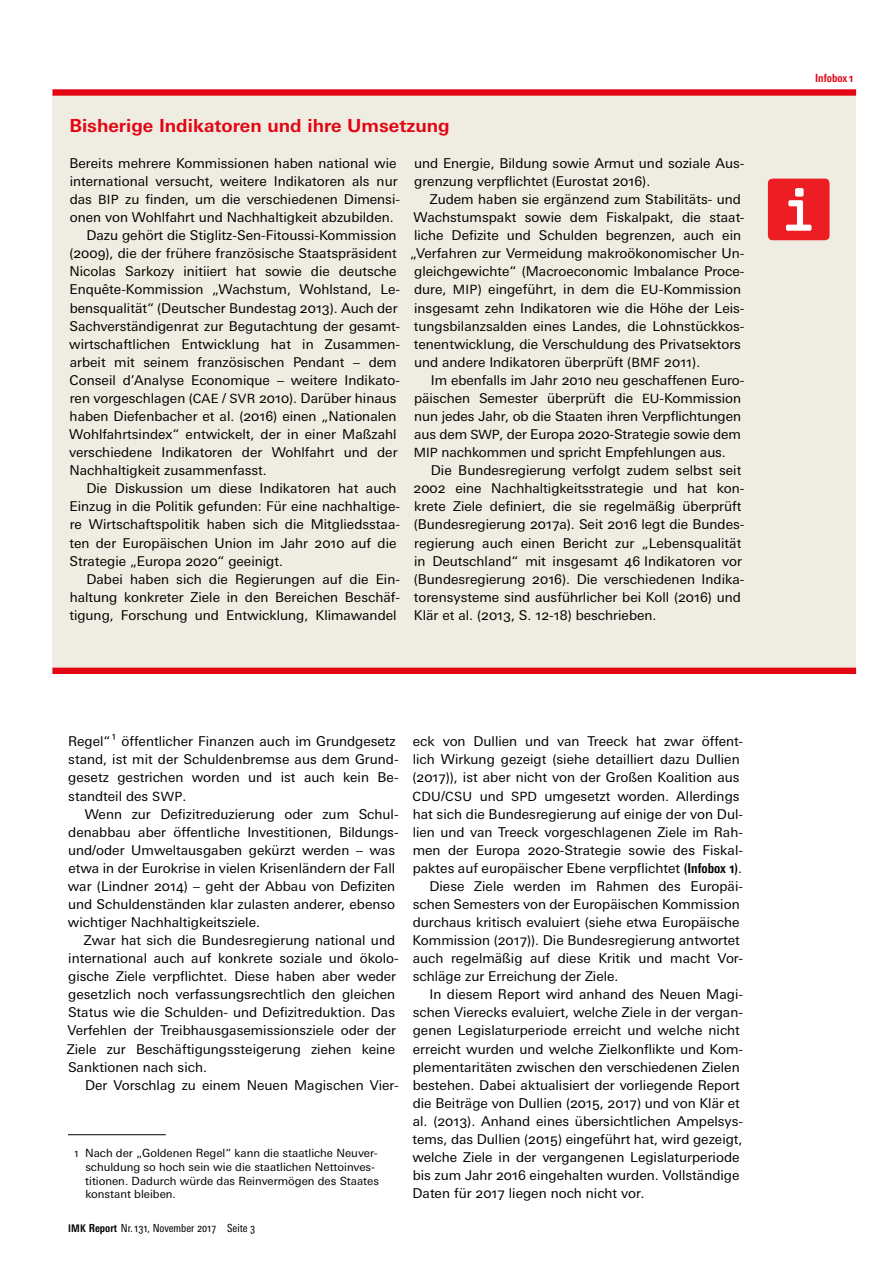
<style>
.page{position:relative;width:893px;height:1263px;background:#fff}
.page>*{position:absolute;margin:0;border:0;box-sizing:border-box;transform-origin:0 0}
.t1{font:700 18px "Univers Next Pro";color:#e30513}
.Grundtext{font:13.5px/18px "Univers Next Pro";color:#000}
.Fußnote{font:11.25px/13.5px "Univers Next Pro";color:#000}
.t2{font:700 condensed 11.25px "Univers Next Pro";color:#e30513}
.t3{font:condensed 11.1px "Univers Next Pro";color:#000}
.s1{font-size:12.75px}
.s2{font-weight:700;font-size:10.5px}
.s3{font-weight:700}
.s4{font-weight:700;font-stretch:condensed}
</style>
<div class="page">
<hr style="left:68px;top:1134px;width:98px;height:1px;background:#000">
<div style="left:52px;top:96px;width:804px;height:578px;background:#efede1"></div>
<div style="left:52px;top:89px;width:804px;height:7px;background:#e30513"></div>
<div style="left:52px;top:668px;width:804px;height:6px;background:#e30513"></div>
<div style="left:768px;top:179px;width:61px;height:61px;background:#ed1d24;border-radius:5px"></div>
<svg style="left:786px;top:188px;width:25px;height:43px"></svg>
<p class="t1" style="left:69px;top:115px;width:382px">Bisherige Indikatoren und ihre Umsetzung</p>
<p class="Grundtext" style="left:69px;top:154px;width:329px">Bereits mehrere Kommissionen haben national wie</p>
<p class="Grundtext" style="left:70px;top:172px;width:329px">international versucht, weitere Indikatoren als nur</p>
<p class="Grundtext" style="left:70px;top:190px;width:332px">das <span class="s1">BIP</span> zu finden, um die verschiedenen Dimensi-</p>
<p class="Grundtext" style="left:70px;top:208px;width:326px">onen von Wohlfahrt und Nachhaltigkeit abzubilden.</p>
<p class="Grundtext" style="left:86px;top:226px;width:312px">Dazu gehört die Stiglitz-Sen-Fitoussi-Kommission</p>
<p class="Grundtext" style="left:69px;top:245px;width:329px">(2009), die der frühere französische Staatspräsident</p>
<p class="Grundtext" style="left:69px;top:263px;width:329px">Nicolas Sarkozy initiiert hat sowie die deutsche</p>
<p class="Grundtext" style="left:69px;top:281px;width:332px">Enquête-Kommission „Wachstum, Wohlstand, Le-</p>
<p class="Grundtext" style="left:70px;top:299px;width:329px">bensqualität“ (Deutscher Bundestag 2013). Auch der</p>
<p class="Grundtext" style="left:69px;top:317px;width:332px">Sachverständigenrat zur Begutachtung der gesamt-</p>
<p class="Grundtext" style="left:69px;top:335px;width:331px">wirtschaftlichen Entwicklung hat in Zusammen-</p>
<p class="Grundtext" style="left:70px;top:353px;width:328px">arbeit mit seinem französischen Pendant – dem</p>
<p class="Grundtext" style="left:70px;top:371px;width:332px">Conseil d’Analyse Economique – weitere Indikato-</p>
<p class="Grundtext" style="left:70px;top:389px;width:328px">ren vorgeschlagen (<span class="s1">CAE</span> / <span class="s1">SVR</span> 2010). Darüber hinaus</p>
<p class="Grundtext" style="left:70px;top:407px;width:328px">haben Diefenbacher et al. (2016) einen „Nationalen</p>
<p class="Grundtext" style="left:69px;top:425px;width:329px">Wohlfahrtsindex“ entwickelt, der in einer Maßzahl</p>
<p class="Grundtext" style="left:69px;top:443px;width:330px">verschiedene Indikatoren der Wohlfahrt und der</p>
<p class="Grundtext" style="left:69px;top:461px;width:199px">Nachhaltigkeit zusammenfasst.</p>
<p class="Grundtext" style="left:86px;top:479px;width:312px">Die Diskussion um diese Indikatoren hat auch</p>
<p class="Grundtext" style="left:69px;top:497px;width:332px">Einzug in die Politik gefunden: Für eine nachhaltige-</p>
<p class="Grundtext" style="left:70px;top:516px;width:332px">re Wirtschaftspolitik haben sich die Mitgliedsstaa-</p>
<p class="Grundtext" style="left:69px;top:534px;width:329px">ten der Europäischen Union im Jahr 2010 auf die</p>
<p class="Grundtext" style="left:69px;top:552px;width:215px">Strategie „Europa 2020“ geeinigt.</p>
<p class="Grundtext" style="left:86px;top:570px;width:315px">Dabei haben sich die Regierungen auf die Ein-</p>
<p class="Grundtext" style="left:70px;top:588px;width:332px">haltung konkreter Ziele in den Bereichen Beschäf-</p>
<p class="Grundtext" style="left:69px;top:606px;width:329px">tigung, Forschung und Entwicklung, Klimawandel</p>
<p class="Grundtext" style="left:414px;top:154px;width:332px">und Energie, Bildung sowie Armut und soziale Aus-</p>
<p class="Grundtext" style="left:414px;top:172px;width:238px">grenzung verpflichtet (Eurostat 2016).</p>
<p class="Grundtext" style="left:430px;top:190px;width:313px">Zudem haben sie ergänzend zum Stabilitäts- und</p>
<p class="Grundtext" style="left:414px;top:208px;width:332px">Wachstumspakt sowie dem Fiskalpakt, die staat-</p>
<p class="Grundtext" style="left:414px;top:226px;width:328px">liche Defizite und Schulden begrenzen, auch ein</p>
<p class="Grundtext" style="left:410px;top:245px;width:336px">„Verfahren zur Vermeidung makroökonomischer Un-</p>
<p class="Grundtext" style="left:414px;top:263px;width:332px">gleichgewichte“ (Macroeconomic Imbalance Proce-</p>
<p class="Grundtext" style="left:414px;top:281px;width:328px">dure, <span class="s1">MIP</span>) eingeführt, in dem die <span class="s1">EU</span>-Kommission</p>
<p class="Grundtext" style="left:414px;top:299px;width:332px">insgesamt zehn Indikatoren wie die Höhe der Leis-</p>
<p class="Grundtext" style="left:414px;top:317px;width:332px">tungsbilanzsalden eines Landes, die Lohnstückkos-</p>
<p class="Grundtext" style="left:414px;top:335px;width:329px">tenentwicklung, die Verschuldung des Privatsektors</p>
<p class="Grundtext" style="left:414px;top:353px;width:288px">und andere Indikatoren überprüft (<span class="s1">BMF</span> 2011).</p>
<p class="Grundtext" style="left:431px;top:371px;width:314px">Im ebenfalls im Jahr 2010 neu geschaffenen Euro-</p>
<p class="Grundtext" style="left:414px;top:389px;width:328px">päischen Semester überprüft die <span class="s1">EU</span>-Kommission</p>
<p class="Grundtext" style="left:414px;top:407px;width:328px">nun jedes Jahr, ob die Staaten ihren Verpflichtungen</p>
<p class="Grundtext" style="left:414px;top:425px;width:328px">aus dem <span class="s1">SWP</span>, der Europa 2020-Strategie sowie dem</p>
<p class="Grundtext" style="left:414px;top:443px;width:313px"><span class="s1">MIP</span> nachkommen und spricht Empfehlungen aus.</p>
<p class="Grundtext" style="left:431px;top:461px;width:312px">Die Bundesregierung verfolgt zudem selbst seit</p>
<p class="Grundtext" style="left:414px;top:479px;width:332px">2002 eine Nachhaltigkeitsstrategie und hat kon-</p>
<p class="Grundtext" style="left:414px;top:498px;width:329px">krete Ziele definiert, die sie regelmäßig überprüft</p>
<p class="Grundtext" style="left:414px;top:516px;width:332px">(Bundesregierung 2017a). Seit 2016 legt die Bundes-</p>
<p class="Grundtext" style="left:414px;top:534px;width:329px">regierung auch einen Bericht zur „Lebensqualität</p>
<p class="Grundtext" style="left:414px;top:552px;width:329px">in Deutschland“ mit insgesamt 46 Indikatoren vor</p>
<p class="Grundtext" style="left:414px;top:570px;width:332px">(Bundesregierung 2016). Die verschiedenen Indika-</p>
<p class="Grundtext" style="left:414px;top:588px;width:329px">torensysteme sind ausführlicher bei Koll (2016) und</p>
<p class="Grundtext" style="left:414px;top:606px;width:244px">Klär et al. (2013, S. 12-18) beschrieben.</p>
<p class="Grundtext" style="left:68px;top:732px;width:332px">Regel“ 1 öffentlicher Finanzen auch im Grundgesetz stand, ist mit der Schuldenbremse aus dem Grund&shy;gesetz gestrichen worden und ist auch kein Be&shy;standteil des <span class="s1">SWP</span>.</p>
<p class="Grundtext" style="left:68px;top:805px;width:332px;text-indent:17px">Wenn zur Defizitreduzierung oder zum Schul&shy;denabbau aber öffentliche Investitionen, Bildungs&shy;und/oder Umweltausgaben gekürzt werden – was etwa in der Eurokrise in vielen Krisenländern der Fall war (Lindner 2014) – geht der Abbau von Defiziten und Schuldenständen klar zulasten anderer, ebenso wichtiger Nachhaltigkeitsziele.</p>
<p class="Grundtext" style="left:67px;top:931px;width:333px;text-indent:17px">Zwar hat sich die Bundesregierung national und international auch auf konkrete soziale und ökolo&shy;gische Ziele verpflichtet. Diese haben aber weder gesetzlich noch verfassungsrechtlich den gleichen Status wie die Schulden- und Defizitreduktion. Das Verfehlen der Treibhausgasemissionsziele oder der Ziele zur Beschäftigungssteigerung ziehen keine Sanktionen nach sich.</p>
<p class="Grundtext" style="left:85px;top:1076px;width:315px">Der Vorschlag zu einem Neuen Magischen Vier-</p>
<p class="Fußnote" style="left:85px;top:1147px;width:295px;text-indent:-11px">1 Nach der „Goldenen Regel“ kann die staatliche Neuver&shy;schuldung so hoch sein wie die staatlichen Nettoinves&shy;titionen. Dadurch würde das Reinvermögen des Staates konstant bleiben.</p>
<p class="t3" style="left:68px;top:1221px;width:189px"><span class="s2">IMK</span> <span class="s3">Report</span> Nr.131, November 2017 Seite 3</p>
<p class="Grundtext" style="left:412px;top:732px;width:332px">eck von Dullien und van Treeck hat zwar öffent&shy;lich Wirkung gezeigt (siehe detailliert dazu Dullien (2017)), ist aber nicht von der Großen Koalition aus <span class="s1">CDU</span>/<span class="s1">CSU</span> und <span class="s1">SPD</span> umgesetzt worden. Allerdings hat sich die Bundesregierung auf einige der von Dul&shy;lien und van Treeck vorgeschlagenen Ziele im Rah&shy;men der Europa 2020-Strategie sowie des Fiskal&shy;paktes auf europäischer Ebene verpflichtet <span class="s4">(Infobox 1)</span>.</p>
<p class="Grundtext" style="left:412px;top:877px;width:332px;text-indent:17px">Diese Ziele werden im Rahmen des Europäi&shy;schen Semesters von der Europäischen Kommission durchaus kritisch evaluiert (siehe etwa Europäische Kommission (2017)). Die Bundesregierung antwortet auch regelmäßig auf diese Kritik und macht Vor&shy;schläge zur Erreichung der Ziele.</p>
<p class="Grundtext" style="left:412px;top:985px;width:332px;text-indent:17px">In diesem Report wird anhand des Neuen Magi&shy;schen Vierecks evaluiert, welche Ziele in der vergan&shy;genen Legislaturperiode erreicht und welche nicht erreicht wurden und welche Zielkonflikte und Kom&shy;plementaritäten zwischen den verschiedenen Zielen bestehen. Dabei aktualisiert der vorliegende Report die Beiträge von Dullien (2015, 2017) und von Klär et al. (2013). Anhand eines übersichtlichen Ampelsys&shy;tems, das Dullien (2015) eingeführt hat, wird gezeigt, welche Ziele in der vergangenen Legislaturperiode bis zum Jahr 2016 eingehalten wurden. Vollständige Daten für 2017 liegen noch nicht vor.</p>
<p class="t2" style="left:815px;top:71px;width:40px">Infobox 1</p>
</div>
